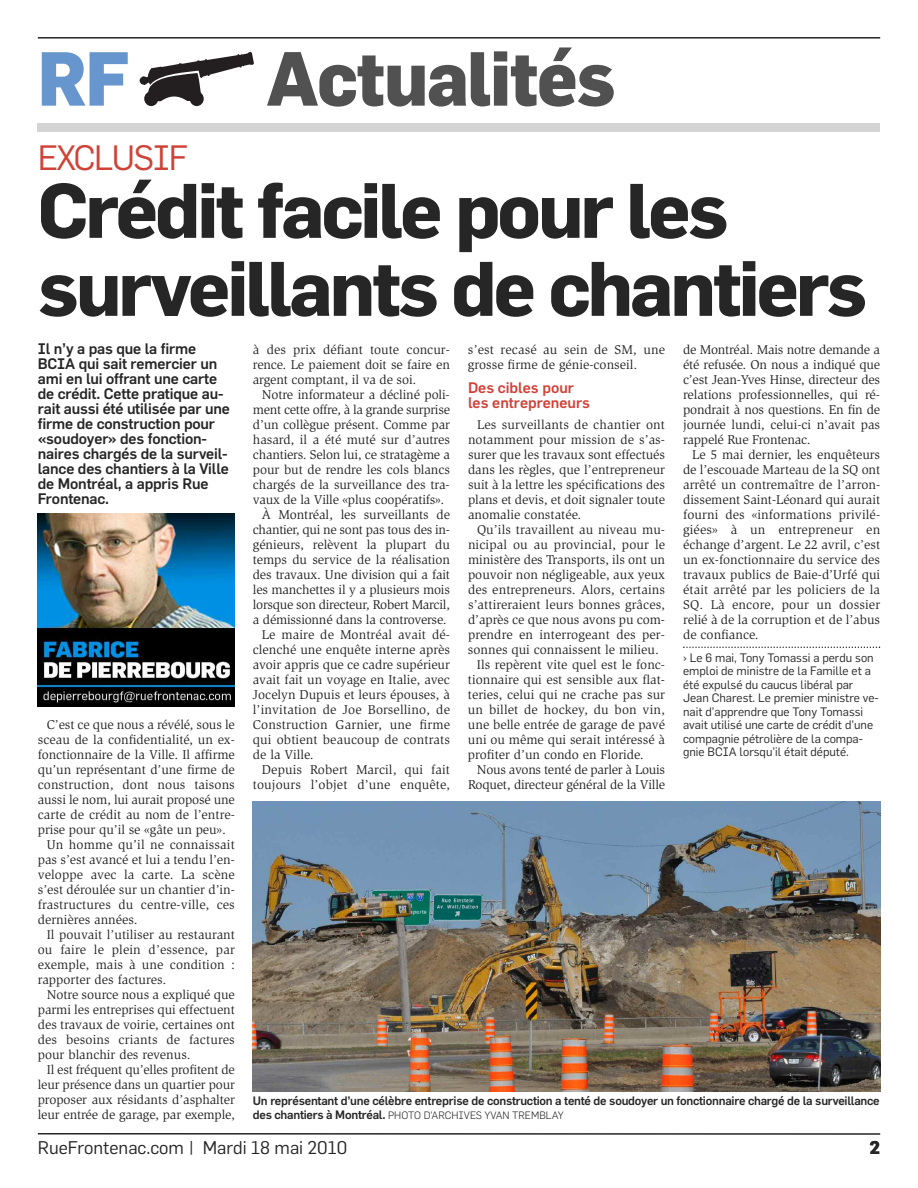
<style>
.page{position:relative;width:918px;height:1188px;background:#fff}
.page>*{position:absolute;margin:0;border:0;box-sizing:border-box;transform-origin:0 0}
.t1{font:700 75.6px/78px "Flama";letter-spacing:-.04em;color:#272627}
.t2{font:800 75px "Flama";letter-spacing:-.02em;color:#525152;scale:.95 1}
.t3{font:800 75px "Flama";color:#6796ce;scale:.95 1}
.t4{font:34.5px "Flama";letter-spacing:-.04em;color:#cf4237}
.t5{font:18px "Flama";color:#272627}
.t6{font:700 18px "Flama";color:#272627}
.t7{font:500 15px/15px "Flama";letter-spacing:-.01em;color:#272627}
.t8{font:500 15px/15px "Flama";color:#cf4237}
.t9{font:13.2px/15px "Slimbach Std";letter-spacing:-.005em;color:#272627;text-align:justify}
.t10{font:13.2px "Slimbach Std";letter-spacing:-.025em;color:#272627}
.t11{font:12px/13.5px "Flama";color:#272627}
.t12{font:500 12px "Flama";letter-spacing:-.02em;color:#272627}
.t13{font:300 10.5px "Flama";color:#272627}
.s1{font-weight:500;font-size:12px}
</style>
<div class="page">
<svg style="left:683px;top:647px;width:197px;height:1px"></svg>
<div style="left:190px;top:91px;width:14px;height:15px;background:#231f20;border-radius:50%"></div>
<div style="left:144px;top:91px;width:14px;height:15px;background:#231f20;border-radius:50%"></div>
<svg style="left:140px;top:52px;width:114px;height:49px"></svg>
<hr style="left:38px;top:1133px;width:842px;height:2px;background:#272627">
<hr style="left:38px;top:37px;width:842px;height:2px;background:#272627">
<div style="left:38px;top:123px;width:842px;height:9px;background:#d4d4d4"></div>
<img style="left:253px;top:802px;width:627px;height:289px">
<img style="left:38px;top:513px;width:197px;height:193px">
<h2 class="t3" style="left:38px;top:44px;width:98px">RF</h2>
<h2 class="t2" style="left:266px;top:44px;width:369px">Actualités</h2>
<h3 class="t4" style="left:38px;top:142px;width:152px">EXCLUSIF</h3>
<h1 class="t1" style="left:38px;top:175px;width:831px">Crédit facile pour les surveillants de chantiers</h1>
<p class="t7" style="left:38px;top:342px;width:194px">Il n’y a pas que la firme<br>BCIA qui sait remercier un ami en lui offrant une carte de crédit. Cette pratique au&shy;rait aussi été utilisée par une firme de construction pour «soudoyer» des fonction&shy;naires chargés de la surveil&shy;lance des chantiers à la Ville de Montréal, a appris Rue<br>Frontenac.</p>
<p class="t9" style="left:47px;top:718px;width:190px">C’est ce que nous a révélé, sous le</p>
<p class="t9" style="left:38px;top:733px;width:199px">sceau de la confidentialité, un ex-</p>
<p class="t9" style="left:38px;top:748px;width:199px">fonctionnaire de la Ville. Il affirme</p>
<p class="t9" style="left:38px;top:763px;width:199px">qu’un représentant d’une firme de</p>
<p class="t9" style="left:38px;top:778px;width:199px">construction, dont nous taisons</p>
<p class="t9" style="left:38px;top:793px;width:199px">aussi le nom, lui aurait proposé une</p>
<p class="t9" style="left:38px;top:808px;width:199px">carte de crédit au nom de l’entre-</p>
<p class="t9" style="left:38px;top:823px;width:190px">prise pour qu’il se «gâte un peu».</p>
<p class="t9" style="left:47px;top:838px;width:190px">Un homme qu’il ne connaissait</p>
<p class="t9" style="left:38px;top:853px;width:199px">pas s’est avancé et lui a tendu l’en-</p>
<p class="t9" style="left:38px;top:868px;width:199px">veloppe avec la carte. La scène</p>
<p class="t9" style="left:38px;top:883px;width:199px">s’est déroulée sur un chantier d’in-</p>
<p class="t9" style="left:38px;top:898px;width:199px">frastructures du centre-ville, ces</p>
<p class="t9" style="left:38px;top:913px;width:101px">dernières années.</p>
<p class="t9" style="left:47px;top:928px;width:190px">Il pouvait l’utiliser au restaurant</p>
<p class="t9" style="left:38px;top:943px;width:199px">ou faire le plein d’essence, par</p>
<p class="t9" style="left:38px;top:958px;width:199px">exemple, mais à une condition :</p>
<p class="t9" style="left:38px;top:973px;width:130px">rapporter des factures.</p>
<p class="t9" style="left:47px;top:988px;width:190px">Notre source nous a expliqué que</p>
<p class="t9" style="left:38px;top:1003px;width:199px">parmi les entreprises qui effectuent</p>
<p class="t9" style="left:38px;top:1018px;width:199px">des travaux de voirie, certaines ont</p>
<p class="t9" style="left:38px;top:1033px;width:199px">des besoins criants de factures</p>
<p class="t9" style="left:38px;top:1048px;width:154px">pour blanchir des revenus.</p>
<p class="t9" style="left:47px;top:1063px;width:190px">Il est fréquent qu’elles profitent de</p>
<p class="t9" style="left:38px;top:1078px;width:199px">leur présence dans un quartier pour</p>
<p class="t9" style="left:38px;top:1093px;width:199px">proposer aux résidants d’asphalter</p>
<p class="t9" style="left:38px;top:1108px;width:199px">leur entrée de garage, par exemple,</p>
<p class="t9" style="left:253px;top:343px;width:199px">à des prix défiant toute concur&shy;rence. Le paiement doit se faire en argent comptant, il va de soi.</p>
<p class="t9" style="left:262px;top:388px;width:189px">Notre informateur a décliné poli-</p>
<p class="t9" style="left:253px;top:403px;width:199px">ment cette offre, à la grande surprise</p>
<p class="t9" style="left:253px;top:418px;width:199px">d’un collègue présent. Comme par</p>
<p class="t9" style="left:253px;top:433px;width:199px">hasard, il a été muté sur d’autres</p>
<p class="t9" style="left:253px;top:448px;width:199px">chantiers. Selon lui, ce stratagème a</p>
<p class="t9" style="left:253px;top:463px;width:199px">pour but de rendre les cols blancs</p>
<p class="t9" style="left:253px;top:478px;width:198px">chargés de la surveillance des tra-</p>
<p class="t9" style="left:253px;top:493px;width:193px">vaux de la Ville «plus coopératifs».</p>
<p class="t9" style="left:262px;top:508px;width:190px">À Montréal, les surveillants de</p>
<p class="t10" style="left:253px;top:525px;width:198px">chantier, qui ne sont pas tous des in-</p>
<p class="t9" style="left:253px;top:538px;width:199px">génieurs, relèvent la plupart du</p>
<p class="t9" style="left:253px;top:553px;width:199px">temps du service de la réalisation</p>
<p class="t9" style="left:253px;top:568px;width:199px">des travaux. Une division qui a fait</p>
<p class="t9" style="left:253px;top:583px;width:199px">les manchettes il y a plusieurs mois</p>
<p class="t9" style="left:253px;top:598px;width:199px">lorsque son directeur, Robert Marcil,</p>
<p class="t9" style="left:253px;top:613px;width:195px">a démissionné dans la controverse.</p>
<p class="t9" style="left:262px;top:628px;width:190px">Le maire de Montréal avait dé-</p>
<p class="t9" style="left:253px;top:643px;width:199px">clenché une enquête interne après</p>
<p class="t9" style="left:253px;top:658px;width:199px">avoir appris que ce cadre supérieur</p>
<p class="t9" style="left:253px;top:673px;width:199px">avait fait un voyage en Italie, avec</p>
<p class="t9" style="left:253px;top:688px;width:199px">Jocelyn Dupuis et leurs épouses, à</p>
<p class="t9" style="left:253px;top:703px;width:199px">l’invitation de Joe Borsellino, de</p>
<p class="t9" style="left:253px;top:718px;width:199px">Construction Garnier, une firme</p>
<p class="t9" style="left:253px;top:733px;width:199px">qui obtient beaucoup de contrats</p>
<p class="t9" style="left:253px;top:748px;width:62px">de la Ville.</p>
<p class="t9" style="left:262px;top:763px;width:190px">Depuis Robert Marcil, qui fait</p>
<p class="t9" style="left:253px;top:778px;width:199px">toujours l’objet d’une enquête,</p>
<p class="t9" style="left:468px;top:343px;width:199px">s’est recasé au sein de SM, une grosse firme de génie-conseil.</p>
<p class="t8" style="left:468px;top:381px;width:124px">Des cibles pour les entrepreneurs</p>
<p class="t9" style="left:468px;top:418px;width:199px;text-indent:9px">Les surveillants de chantier ont notamment pour mission de s’as&shy;surer que les travaux sont effectués dans les règles, que l’entrepreneur suit à la lettre les spécifications des plans et devis, et doit signaler toute anomalie constatée.</p>
<p class="t9" style="left:477px;top:523px;width:190px">Qu’ils travaillent au niveau mu-</p>
<p class="t9" style="left:468px;top:538px;width:199px">nicipal ou au provincial, pour le</p>
<p class="t9" style="left:468px;top:553px;width:199px">ministère des Transports, ils ont un</p>
<p class="t9" style="left:468px;top:568px;width:199px">pouvoir non négligeable, aux yeux</p>
<p class="t9" style="left:468px;top:583px;width:199px">des entrepreneurs. Alors, certains</p>
<p class="t9" style="left:468px;top:598px;width:199px">s’attireraient leurs bonnes grâces,</p>
<p class="t9" style="left:468px;top:613px;width:199px">d’après ce que nous avons pu com-</p>
<p class="t9" style="left:468px;top:628px;width:199px">prendre en interrogeant des per-</p>
<p class="t9" style="left:468px;top:643px;width:192px">sonnes qui connaissent le milieu.</p>
<p class="t9" style="left:477px;top:658px;width:190px">Ils repèrent vite quel est le fonc-</p>
<p class="t9" style="left:468px;top:673px;width:199px">tionnaire qui est sensible aux flat-</p>
<p class="t9" style="left:468px;top:688px;width:199px">teries, celui qui ne crache pas sur</p>
<p class="t9" style="left:468px;top:703px;width:199px">un billet de hockey, du bon vin,</p>
<p class="t9" style="left:468px;top:718px;width:199px">une belle entrée de garage de pavé</p>
<p class="t9" style="left:468px;top:733px;width:199px">uni ou même qui serait intéressé à</p>
<p class="t9" style="left:468px;top:748px;width:177px">profiter d’un condo en Floride.</p>
<p class="t9" style="left:477px;top:763px;width:190px">Nous avons tenté de parler à Louis</p>
<p class="t9" style="left:468px;top:778px;width:199px">Roquet, directeur général de la Ville</p>
<p class="t9" style="left:683px;top:343px;width:199px">de Montréal. Mais notre demande a été refusée. On nous a indiqué que c’est Jean-Yves Hinse, directeur des relations professionnelles, qui ré&shy;pondrait à nos questions. En fin de journée lundi, celui-ci n’avait pas rappelé Rue Frontenac.</p>
<p class="t9" style="left:683px;top:448px;width:199px;text-indent:9px">Le 5 mai dernier, les enquêteurs de l’escouade Marteau de la SQ ont arrêté un contremaître de l’arron&shy;dissement Saint-Léonard qui aurait fourni des «informations privilé&shy;giées» à un entrepreneur en échange d’argent. Le 22 avril, c’est un ex-fonctionnaire du service des travaux publics de Baie-d’Urfé qui était arrêté par les policiers de la SQ. Là encore, pour un dossier relié à de la corruption et de l’abus de confiance.</p>
<p class="t11" style="left:683px;top:651px;width:197px">› Le 6 mai, Tony Tomassi a perdu son emploi de ministre de la Famille et a été expulsé du caucus libéral par Jean Charest. Le premier ministre ve&shy;nait d’apprendre que Tony Tomassi avait utilisé une carte de crédit d’une compagnie pétrolière de la compa&shy;gnie BCIA lorsqu’il était député.</p>
<p class="t12" style="left:253px;top:1095px;width:628px">Un représentant d’une célèbre entreprise de construction a tenté de soudoyer un fonctionnaire chargé de la surveillance</p>
<p class="t13" style="left:253px;top:1111px;width:312px"><span class="s1">des chantiers à Montréal.</span> PHOTO D'ARCHIVES YVAN TREMBLAY</p>
<h3 class="t5" style="left:38px;top:1139px;width:311px">RueFrontenac.com | Mardi 18 mai 2010</h3>
<h3 class="t6" style="left:870px;top:1140px;width:12px">2</h3>
</div>
